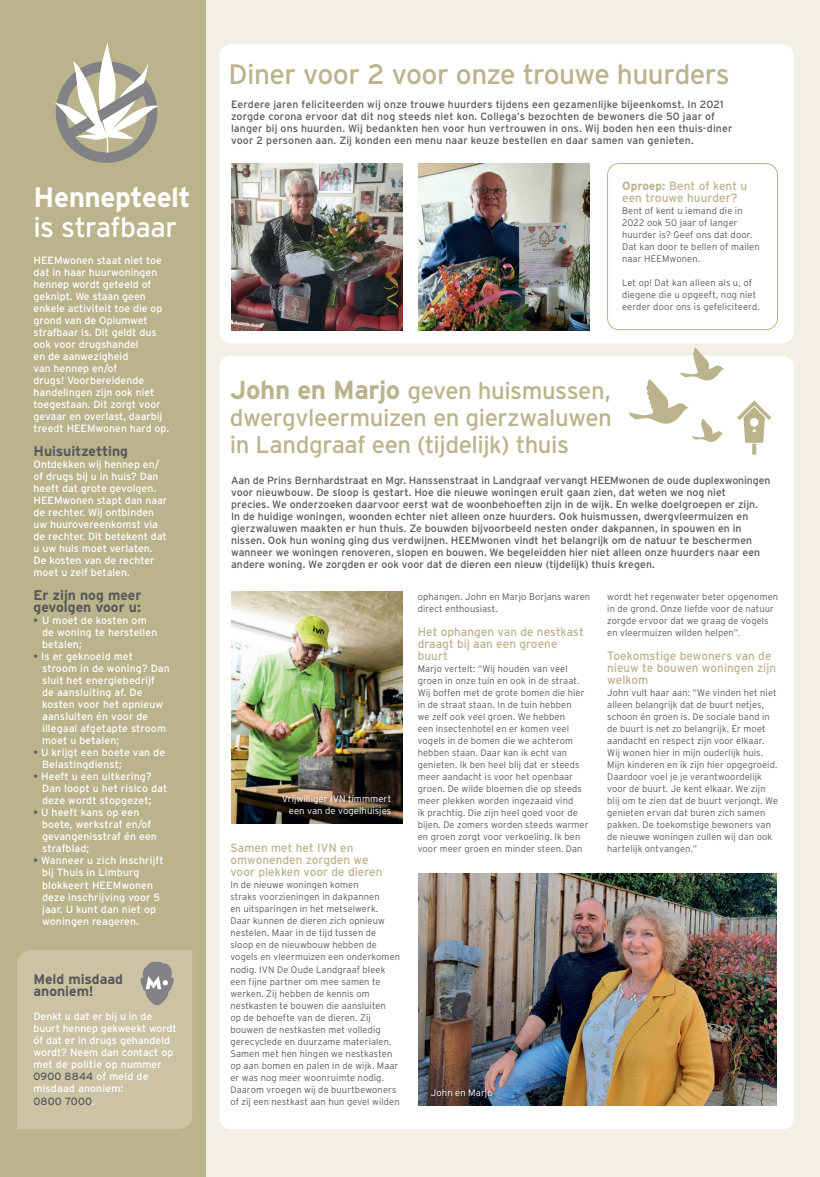
<style>
.page{position:relative;width:820px;height:1177px;background:#fff}
.page>*{position:absolute;margin:0;border:0;box-sizing:border-box;transform-origin:0 0}
.t1{font:28px "Interstate";letter-spacing:-.02em;color:#bbb38c}
.t2{font:700 28px "Interstate";letter-spacing:-.015em;color:#fff}
.t3{font:28px "Interstate";letter-spacing:-.025em;color:#fff}
.t4{font:24px/27px "Interstate";letter-spacing:-.02em;color:#bbb38c;text-align:justify}
.t5{font:700 14px/12px "Interstate";letter-spacing:-.005em;color:#57585a}
.t6{font:12px/12px "Interstate";color:#bbb38c}
.t7{font:10.5px/12px "Interstate";color:#fff}
.t8{font:10.5px/12px "Interstate";letter-spacing:.005em;color:#57585a}
.t9{font:300 9.5px/12px "Interstate";letter-spacing:.01em;color:#57585a}
.t10{font:300 9.5px/12px "Interstate";letter-spacing:.005em;color:#fff;text-align:right}
.s1{color:#57585a}
.s2{font-weight:700}
.s3{font-weight:700;font-size:26px}
</style>
<div class="page">
<div style="left:0;top:0;width:819px;height:1176px;background:#f2efe6"></div>
<div style="left:0;top:0;width:206px;height:1176px;background:#bbb38c"></div>
<div style="left:219px;top:44px;width:574px;height:299px;background:#fff;border-radius:11px"></div>
<div style="left:219px;top:355px;width:574px;height:774px;background:#fff;border-radius:11px"></div>
<div style="left:17px;top:950px;width:175px;height:179px;background:#cbc3a4"></div>
<hr style="left:819px;top:0;width:1px;height:285px;background:#bbb38c">
<svg style="left:55px;top:42px;width:104px;height:121px"></svg>
<img style="left:418px;top:163px;width:171px;height:167px">
<img style="left:231px;top:163px;width:171px;height:167px">
<img style="left:231px;top:591px;width:171px;height:232px">
<img style="left:418px;top:873px;width:358px;height:232px">
<div style="left:606px;top:163px;width:171px;height:167px;border:1px solid #bbb38c;border-radius:11px"></div>
<div style="left:430px;top:1088px;width:67px;height:14px;background:#231f20;opacity:.75"></div>
<div style="left:281px;top:794px;width:114px;height:26px;background:#231f20;opacity:.75"></div>
<svg style="left:737px;top:400px;width:34px;height:54px"></svg>
<svg style="left:628px;top:348px;width:95px;height:94px"></svg>
<h1 class="t2" style="left:34px;top:182px;width:159px">Hennepteelt</h1>
<h1 class="t3" style="left:34px;top:212px;width:145px">is strafbaar</h1>
<p class="t7" style="left:34px;top:254px;width:137px">HEEMwonen staat niet toe dat in haar huurwoningen hennep wordt geteeld of geknipt. We staan geen enkele activiteit toe die op grond van de Opiumwet strafbaar is. Dit geldt dus ook voor drugshandel<br>en de aanwezigheid<br>van hennep en/of<br>drugs! Voorbereidende handelingen zijn ook niet toegestaan. Dit zorgt voor gevaar en overlast, daarbij treedt HEEMwonen hard op.</p>
<h3 class="t5" style="left:34px;top:445px;width:96px">Huisuitzetting</h3>
<p class="t7" style="left:34px;top:458px;width:135px">Ontdekken wij hennep en/ of drugs bij u in huis? Dan heeft dat grote gevolgen.<br>HEEMwonen stapt dan naar de rechter. Wij ontbinden uw huurovereenkomst via de rechter. Dit betekent dat u uw huis moet verlaten.<br>De kosten van de rechter moet u zelf betalen.</p>
<h3 class="t5" style="left:34px;top:589px;width:109px">Er zijn nog meer gevolgen voor u:</h3>
<p class="t7" style="left:42px;top:614px;width:117px;text-indent:-9px"><span class="s1">•</span> U moet de kosten om de woning te herstellen betalen;</p>
<p class="t7" style="left:42px;top:650px;width:129px;text-indent:-9px"><span class="s1">•</span> Is er geknoeid met stroom in de woning? Dan sluit het energiebedrijf<br>de aansluiting af. De kosten voor het opnieuw aansluiten én voor de illegaal afgetapte stroom moet u betalen;</p>
<p class="t7" style="left:42px;top:746px;width:124px;text-indent:-9px"><span class="s1">•</span> U krijgt een boete van de<br>Belastingdienst;</p>
<p class="t7" style="left:42px;top:770px;width:127px;text-indent:-9px"><span class="s1">•</span> Heeft u een uitkering?<br>Dan loopt u het risico dat deze wordt stopgezet;</p>
<p class="t7" style="left:42px;top:806px;width:116px;text-indent:-9px"><span class="s1">•</span> U heeft kans op een boete, werkstraf en/of gevangenisstraf én een strafblad;</p>
<p class="t7" style="left:42px;top:854px;width:123px;text-indent:-9px"><span class="s1">•</span> Wanneer u zich inschrijft bij Thuis in Limburg blokkeert HEEMwonen deze inschrijving voor 5 jaar. U kunt dan niet op woningen reageren.</p>
<h3 class="t5" style="left:33px;top:973px;width:91px">Meld misdaad anoniem!</h3>
<p class="t7" style="left:33px;top:1010px;width:145px">Denkt u dat er bij u in de buurt hennep gekweekt wordt óf dat er in drugs gehandeld wordt? Neem dan contact op met de politie op nummer<br><span class="s1">0900 8844</span> of meld de misdaad anoniem:<br><span class="s1">0800 7000</span>.</p>
<h1 class="t1" style="left:228px;top:59px;width:502px">Diner voor 2 voor onze trouwe huurders</h1>
<p class="t8" style="left:231px;top:98px;width:502px">Eerdere jaren feliciteerden wij onze trouwe huurders tijdens een gezamenlijke bijeenkomst. In 2021 zorgde corona ervoor dat dit nog steeds niet kon. Collega’s bezochten de bewoners die 50 jaar of langer bij ons huurden. Wij bedankten hen voor hun vertrouwen in ons. Wij boden hen een thuis-diner voor 2 personen aan. Zij konden een menu naar keuze bestellen en daar samen van genieten.</p>
<p class="t6" style="left:621px;top:179px;width:127px"><span class="s2">Oproep:</span> Bent of kent u een trouwe huurder?</p>
<p class="t9" style="left:621px;top:204px;width:139px">Bent of kent u iemand die in<br>2022 ook 50 jaar of langer huurder is? Geef ons dat door.<br>Dat kan door te bellen of mailen naar HEEMwonen.</p>
<p class="t9" style="left:621px;top:276px;width:139px">Let op! Dat kan alleen als u, of diegene die u opgeeft, nog niet eerder door ons is gefeliciteerd.</p>
<h2 class="t4" style="left:230px;top:376px;width:383px"><span class="s3">John en Marjo</span> geven huismussen, dwergvleermuizen en gierzwaluwen in Landgraaf een (tijdelijk) thuis</h2>
<p class="t8" style="left:231px;top:474px;width:540px">Aan de Prins Bernhardstraat en Mgr. Hanssenstraat in Landgraaf vervangt HEEMwonen de oude duplexwoningen voor nieuwbouw. De sloop is gestart. Hoe die nieuwe woningen eruit gaan zien, dat weten we nog niet<br>precies. We onderzoeken daarvoor eerst wat de woonbehoeften zijn in de wijk. En welke doelgroepen er zijn.<br>In de huidige woningen, woonden echter niet alleen onze huurders. Ook huismussen, dwergvleermuizen en gierzwaluwen maakten er hun thuis. Ze bouwden bijvoorbeeld nesten onder dakpannen, in spouwen en in nissen. Ook hun woning ging dus verdwijnen. HEEMwonen vindt het belangrijk om de natuur te beschermen wanneer we woningen renoveren, slopen en bouwen. We begeleidden hier niet alleen onze huurders naar een andere woning. We zorgden er ook voor dat de dieren een nieuw (tijdelijk) thuis kregen.</p>
<p class="t10" style="left:281px;top:792px;width:111px">Vrijwilliger IVN timmmert een van de vogelhuisjes</p>
<p class="t6" style="left:230px;top:842px;width:153px">Samen met het IVN en omwonenden zorgden we voor plekken voor de dieren</p>
<p class="t9" style="left:230px;top:879px;width:171px">In de nieuwe woningen komen<br>straks voorzieningen in dakpannen<br>en uitsparingen in het metselwerk.<br>Daar kunnen de dieren zich opnieuw nestelen. Maar in de tijd tussen de sloop en de nieuwbouw hebben de vogels en vleermuizen een onderkomen nodig. IVN De Oude Landgraaf bleek een fijne partner om mee samen te werken. Zij hebben de kennis om nestkasten te bouwen die aansluiten<br>op de behoefte van de dieren. Zij bouwen de nestkasten met volledig gerecyclede en duurzame materialen.<br>Samen met hen hingen we nestkasten op aan bomen en palen in de wijk. Maar er was nog meer woonruimte nodig.<br>Daarom vroegen wij de buurtbewoners of zij een nestkast aan hun gevel wilden</p>
<p class="t9" style="left:417px;top:591px;width:174px">ophangen. John en Marjo Borjans waren direct enthousiast.</p>
<p class="t6" style="left:417px;top:626px;width:167px">Het ophangen van de nestkast draagt bij aan een groene buurt</p>
<p class="t9" style="left:417px;top:663px;width:172px">Marjo vertelt: “Wij houden van veel groen in onze tuin en ook in de straat.<br>Wij boffen met de grote bomen die hier in de straat staan. In de tuin hebben<br>we zelf ook veel groen. We hebben<br>een insectenhotel en er komen veel vogels in de bomen die we achterom hebben staan. Daar kan ik echt van genieten. Ik ben heel blij dat er steeds meer aandacht is voor het openbaar groen. De wilde bloemen die op steeds meer plekken worden ingezaaid vind<br>ik prachtig. Die zijn heel goed voor de bijen. De zomers worden steeds warmer en groen zorgt voor verkoeling. Ik ben voor meer groen en minder steen. Dan</p>
<p class="t9" style="left:607px;top:591px;width:172px">wordt het regenwater beter opgenomen in de grond. Onze liefde voor de natuur zorgde ervoor dat we graag de vogels en vleermuizen wilden helpen”.</p>
<p class="t6" style="left:607px;top:650px;width:170px">Toekomstige bewoners van de nieuw te bouwen woningen zijn welkom</p>
<p class="t9" style="left:607px;top:687px;width:172px">John vult haar aan: “We vinden het niet alleen belangrijk dat de buurt netjes, schoon én groen is. De sociale band in de buurt is net zo belangrijk. Er moet aandacht en respect zijn voor elkaar.<br>Wij wonen hier in mijn ouderlijk huis.<br>Mijn kinderen en ik zijn hier opgegroeid.<br>Daardoor voel je je verantwoordelijk voor de buurt. Je kent elkaar. We zijn blij om te zien dat de buurt verjongt. We genieten ervan dat buren zich samen pakken. De toekomstige bewoners van de nieuwe woningen zullen wij dan ook hartelijk ontvangen.”</p>
<p class="t10" style="left:430px;top:1086px;width:63px">John en Marjo</p>
</div>
